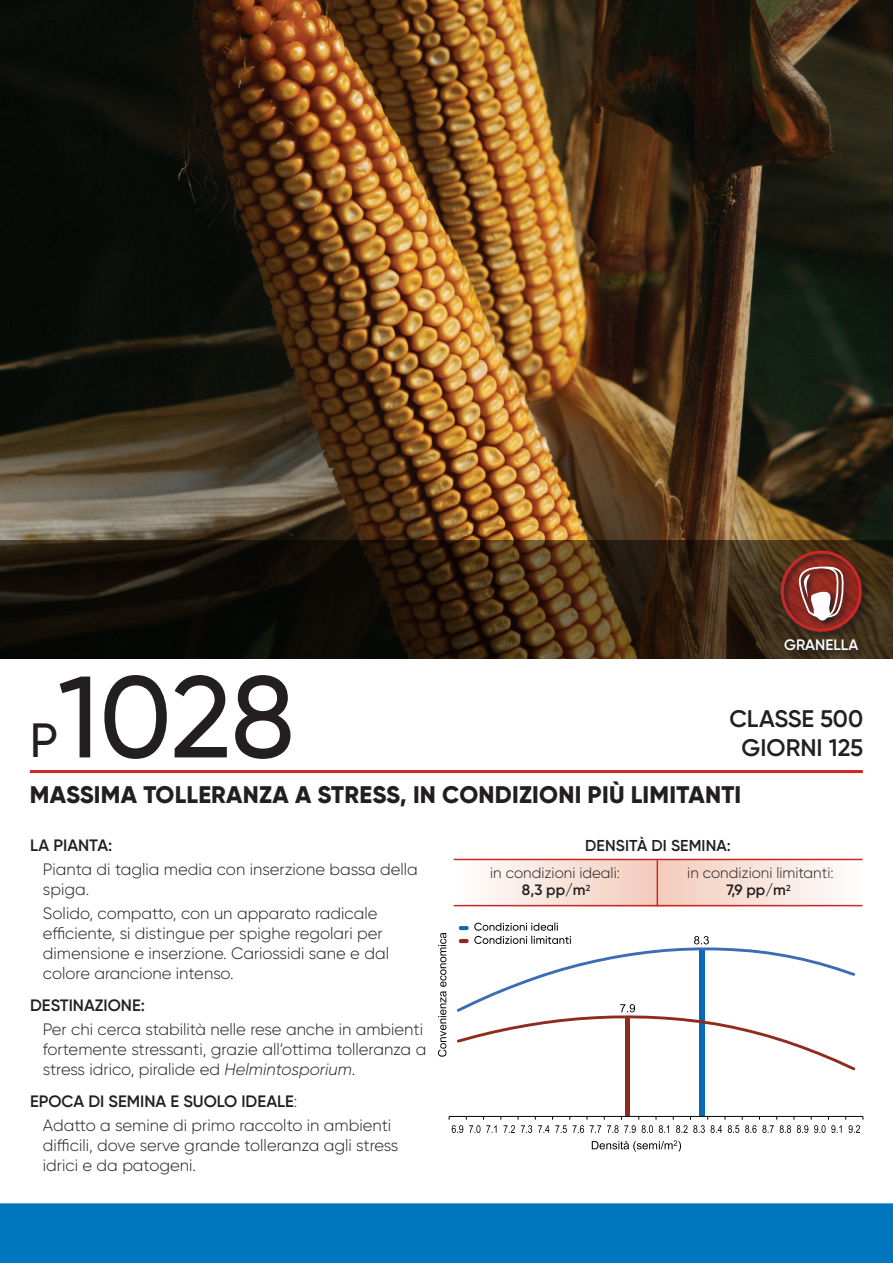
<style>
.page{position:relative;width:893px;height:1263px;background:#fff}
.page>*{position:absolute;margin:0;border:0;box-sizing:border-box;transform-origin:0 0}
.t1{font:500 115.5px "Gilroy";color:#231f20}
.t2{font:500 48px "Gilroy";color:#231f20}
.t3{font:800 24px "Gilroy";letter-spacing:.01em;color:#231f20}
.t4{font:600 24px "Gilroy";color:#231f20}
.t5{font:300 16.5px/19.8px "Gilroy";color:#231f20}
.t6{font:600 16.5px "Gilroy";color:#231f20}
.t7{font:600 15.75px "Gilroy";letter-spacing:.01em;color:#231f20}
.t8{font:600 15.15px "Gilroy";color:#fff}
.t9{font:300 15px "Gilroy";color:#231f20}
.t10{font:600 15px "Gilroy";color:#231f20}
.s1{font-style:italic}
.s2{font-weight:300}
</style>
<div class="page">
<img style="left:0;top:0;width:893px;height:540px">
<div style="left:0;top:1203px;width:893px;height:60px;background:#0076be"></div>
<svg style="left:0;top:540px;width:893px;height:118px;background:#261b0d"></svg>
<hr style="left:30px;top:770px;width:833px;height:3px;background:#cd2827">
<div style="left:454px;top:859px;width:204px;height:47px;background:linear-gradient(to right,#fff,#f2c9b9)"></div>
<div style="left:658px;top:859px;width:205px;height:47px;background:linear-gradient(to right,#f3cbbb,#fefefe)"></div>
<hr style="left:454px;top:859px;width:408px;height:1px;background:#cd2827">
<hr style="left:454px;top:905px;width:408px;height:1px;background:#cd2827">
<hr style="left:657px;top:860px;width:1px;height:46px;background:#cd2827">
<svg style="left:779px;top:549px;width:90px;height:108px;background:#542c1b"></svg>
<svg style="left:797px;top:564px;width:49px;height:62px"></svg>
<div style="left:781px;top:551px;width:81px;height:81px;border:3px solid #cd2827;border-radius:50%"></div>
<div style="left:625px;top:1016px;width:5px;height:100px;background:#8f2b1c"></div>
<div style="left:699px;top:948px;width:5px;height:168px;background:#086ab5"></div>
<svg style="left:456px;top:922px;width:400px;height:151px"></svg>
<svg style="left:449px;top:1116px;width:415px;height:17px"></svg>
<svg style="left:438px;top:933px;width:8px;height:124px"></svg>
<svg style="left:592px;top:1140px;width:89px;height:12px"></svg>
<p class="t1" style="left:58px;top:646px;width:238px">1028</p>
<p class="t2" style="left:30px;top:711px;width:30px">P</p>
<p class="t8" style="left:784px;top:635px;width:76px">GRANELLA</p>
<p class="t4" style="left:729px;top:703px;width:135px">CLASSE 500</p>
<p class="t4" style="left:742px;top:732px;width:123px">GIORNI 125</p>
<p class="t3" style="left:30px;top:779px;width:713px">MASSIMA TOLLERANZA A STRESS, IN CONDIZIONI PIÙ LIMITANTI</p>
<p class="t6" style="left:30px;top:835px;width:84px">LA PIANTA:</p>
<p class="t5" style="left:43px;top:859px;width:377px">Pianta di taglia media con inserzione bassa della spiga.</p>
<p class="t5" style="left:43px;top:903px;width:348px">Solido, compatto, con un apparato radicale efficiente, si distingue per spighe regolari per dimensione e inserzione. Cariossidi sane e dal colore arancione intenso.</p>
<p class="t6" style="left:30px;top:995px;width:116px">DESTINAZIONE:</p>
<p class="t5" style="left:43px;top:1019px;width:385px">Per chi cerca stabilità nelle rese anche in ambienti fortemente stressanti, grazie all’ottima tolleranza a stress idrico, piralide ed <span class="s1">Helmintosporium</span>.</p>
<p class="t6" style="left:30px;top:1091px;width:269px">EPOCA DI SEMINA E SUOLO IDEALE<span class="s2">:</span></p>
<p class="t5" style="left:43px;top:1115px;width:357px">Adatto a semine di primo raccolto in ambienti difficili, dove serve grande tolleranza agli stress idrici e da patogeni.</p>
<p class="t7" style="left:585px;top:835px;width:147px">DENSITÀ DI SEMINA:</p>
<p class="t9" style="left:490px;top:863px;width:131px">in condizioni ideali:</p>
<p class="t9" style="left:687px;top:863px;width:148px">in condizioni limitanti:</p>
<p class="t10" style="left:522px;top:881px;width:70px">8,3 pp/m<sup>2</sup></p>
<p class="t10" style="left:726px;top:881px;width:66px">7,9 pp/m<sup>2</sup></p>
</div>
